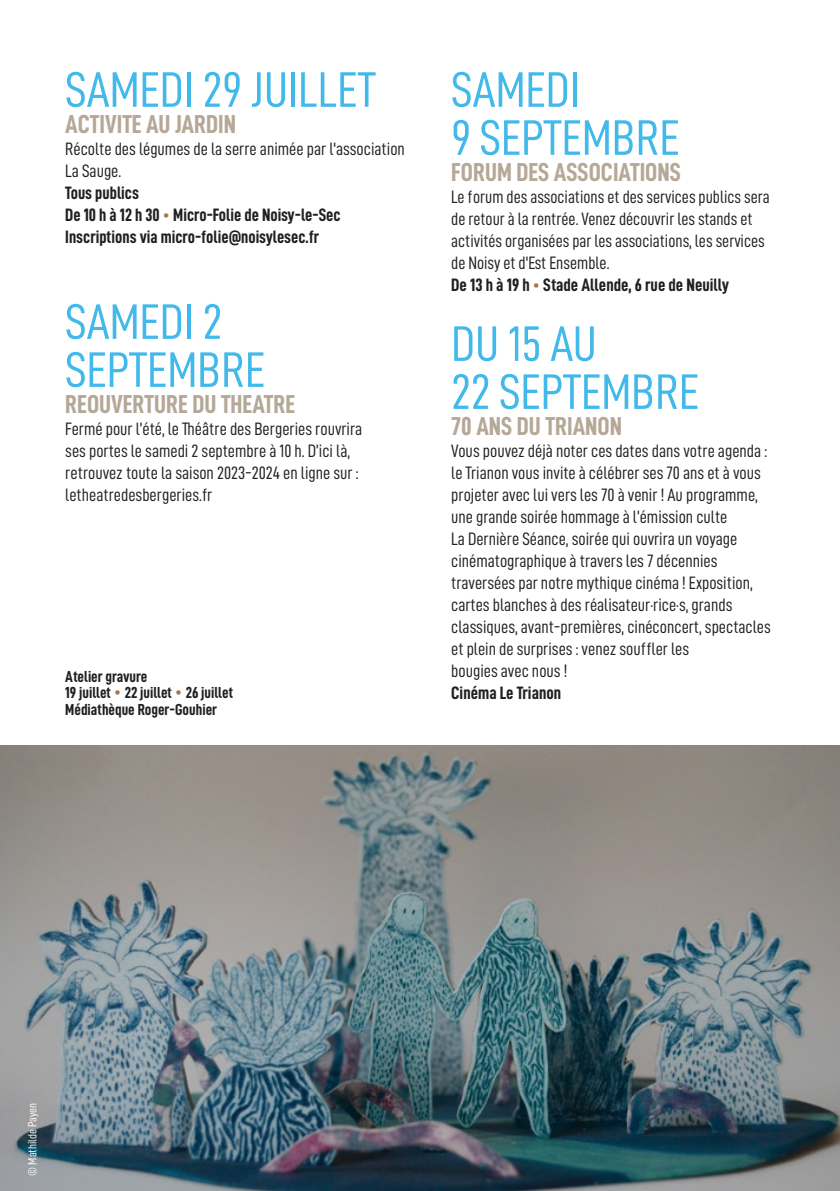
<style>
.page{position:relative;width:840px;height:1191px;background:#fff}
.page>*{position:absolute;margin:0;border:0;box-sizing:border-box;transform-origin:0 0}
.t1{font:50px/48px "D DIN Condensed";color:#41b9ea}
.t2{font:26px "D DIN Condensed Bold";color:#b6a897}
.t3{font:18px/22px "D DIN Condensed";color:#231f20}
.t4{font:18px/22px "D DIN Condensed";color:#231f20;scale:.96 1}
.t5{font:18px/22px "D DIN Condensed Bold";color:#231f20}
.t6{font:16px/16px "D DIN Condensed Bold";color:#231f20}
.t7{font:12px "D DIN Condensed";color:#fff}
.s1{font-family:"D DIN Condensed";color:#ae733f}
.s2{font-family:"D DIN Condensed";font-size:18px;color:#ae733f}
</style>
<div class="page">
<img style="left:0;top:746px;width:839px;height:445px">
<h1 class="t1" style="left:65px;top:65px;width:312px">SAMEDI 29 JUILLET</h1>
<h2 class="t2" style="left:65px;top:110px;width:172px">ACTIVITE AU JARDIN</h2>
<p class="t3" style="left:65px;top:137px;width:341px">Récolte des légumes de la serre animée par l'association<br>La Sauge.</p>
<p class="t5" style="left:65px;top:181px;width:277px">Tous publics<br>De 10 h à 12 h 30 <span class="s1">•</span> Micro-Folie de Noisy-le-Sec<br>Inscriptions via micro-folie@noisylesec.fr</p>
<h1 class="t1" style="left:65px;top:297px;width:201px">SAMEDI 2<br>SEPTEMBRE</h1>
<h2 class="t2" style="left:65px;top:390px;width:231px">REOUVERTURE DU THEATRE</h2>
<p class="t3" style="left:65px;top:417px;width:298px">Fermé pour l’été, le Théâtre des Bergeries rouvrira ses portes le samedi 2 septembre à 10 h. D’ici là, retrouvez toute la saison 2023-2024 en ligne sur : letheatredesbergeries.fr</p>
<p class="t6" style="left:65px;top:668px;width:169px">Atelier gravure<br>19 juillet <span class="s2">•</span> 22 juillet <span class="s2">•</span> 26 juillet<br>Médiathèque Roger-Gouhier</p>
<h1 class="t1" style="left:451px;top:65px;width:230px">SAMEDI<br>9 SEPTEMBRE</h1>
<h2 class="t2" style="left:451px;top:158px;width:231px">FORUM DES ASSOCIATIONS</h2>
<p class="t4" style="left:451px;top:185px;width:333px">Le forum des associations et des services publics sera de retour à la rentrée. Venez découvrir les stands et activités organisées par les associations, les services de Noisy et d'Est Ensemble.</p>
<p class="t5" style="left:451px;top:273px;width:279px">De 13 h à 19 h <span class="s1">•</span> Stade Allende, 6 rue de Neuilly</p>
<h1 class="t1" style="left:451px;top:319px;width:249px">DU 15 AU<br>22 SEPTEMBRE</h1>
<h2 class="t2" style="left:451px;top:412px;width:172px">70 ANS DU TRIANON</h2>
<p class="t3" style="left:451px;top:439px;width:321px">Vous pouvez déjà noter ces dates dans votre agenda : le Trianon vous invite à célébrer ses 70 ans et à vous projeter avec lui vers les 70 à venir ! Au programme, une grande soirée hommage à l’émission culte<br>La Dernière Séance, soirée qui ouvrira un voyage cinématographique à travers les 7 décennies traversées par notre mythique cinéma ! Exposition, cartes blanches à des réalisateur·rice·s, grands classiques, avant-premières, cinéconcert, spectacles et plein de surprises : venez souffler les<br>bougies avec nous !</p>
<p class="t5" style="left:451px;top:681px;width:111px">Cinéma Le Trianon</p>
<p class="t7" style="left:26px;top:1175px;width:74px;rotate:-90deg">© Mathilde Payen</p>
</div>
